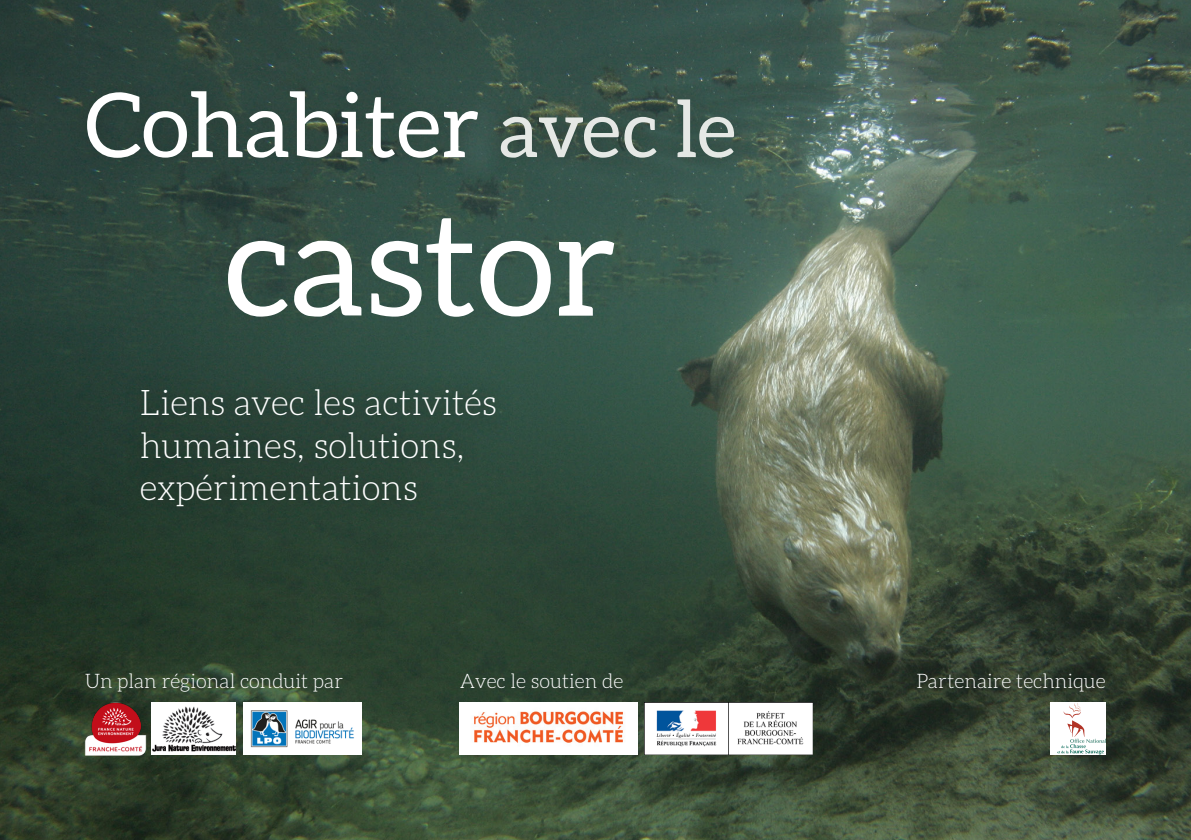
<style>
.page{position:relative;width:1191px;height:840px;background:#fff}
.page>*{position:absolute;margin:0;border:0;box-sizing:border-box;transform-origin:0 0}
.t1{font:145.2px "Aleo";color:#fff}
.t2{font:89.4px "Aleo";color:#fff}
.t3{font:300 35.2px/42.4px "Aleo";color:#fff}
.t4{font:300 20px "Aleo";color:#fff}
.s1{font-size:78.2px;color:#e5e8e5}
</style>
<div class="page">
<img style="left:0;top:0;width:1191px;height:839px">
<div style="left:66px;top:71px;width:687px;height:107px;background:#1b2218;opacity:.25"></div>
<img style="left:79px;top:692px;width:72px;height:72px">
<img style="left:151px;top:702px;width:85px;height:52px">
<img style="left:244px;top:702px;width:118px;height:52px">
<img style="left:460px;top:702px;width:177px;height:52px">
<div style="left:121px;top:370px;width:394px;height:155px;background:#294236"></div>
<img style="left:644px;top:702px;width:168px;height:52px">
<div style="left:1050px;top:702px;width:56px;height:52px;background:#fff"></div>
<svg style="left:1057px;top:703px;width:49px;height:51px"></svg>
<p class="t2" style="left:85px;top:75px;width:652px">Cohabiter <span class="s1">avec le</span></p>
<p class="t1" style="left:225px;top:182px;width:393px">castor</p>
<p class="t3" style="left:140px;top:381px;width:358px">Liens avec les activités humaines, solutions, expérimentations</p>
<p class="t4" style="left:85px;top:669px;width:259px">Un plan régional conduit par</p>
<p class="t4" style="left:460px;top:669px;width:165px">Avec le soutien de</p>
<p class="t4" style="left:916px;top:669px;width:191px">Partenaire technique</p>
</div>
